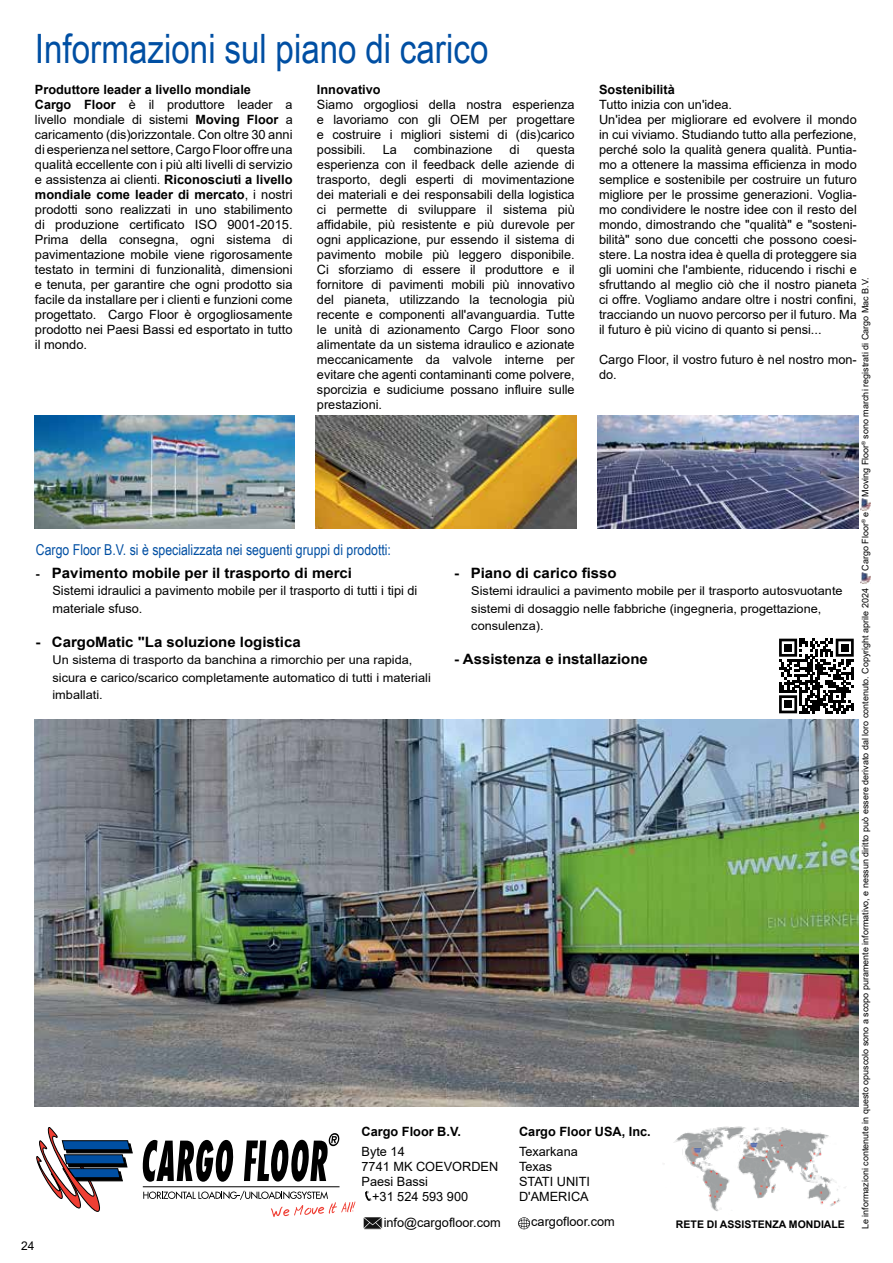
<style>
.page{position:relative;width:893px;height:1263px;background:#fff}
.page>*{position:absolute;margin:0;border:0;box-sizing:border-box;transform-origin:0 0}
.t1{font:40.5px "Arial Narrow";color:#004fa3}
.t2{font:15px "Arial Narrow";color:#004fa3}
.t3{font:700 14.25px "Arial";color:#000;scale:1.05 1}
.t4{font:12.75px/15px "Arial";color:#000}
.t5{font:700 12.75px "Arial";color:#000}
.t6{font:12.15px/17.2px "Arial";color:#000;scale:1.05 1}
.t7{font:12px "Arial";color:#000}
.t8{font:700 10.5px "Arial";color:#000}
.t9{font:9px "Arial";color:#000}
.s1{font-weight:700}
.s2{font-size:12.15px}
</style>
<div class="page">
<svg style="left:860px;top:499px;width:10px;height:11px"></svg>
<svg style="left:861px;top:572px;width:10px;height:12px"></svg>
<img style="left:34px;top:416px;width:260px;height:112px">
<img style="left:315px;top:416px;width:261px;height:112px">
<img style="left:34px;top:719px;width:825px;height:388px">
<img style="left:597px;top:416px;width:261px;height:112px">
<img style="left:663px;top:1126px;width:183px;height:85px">
<svg style="left:142px;top:1140px;width:92px;height:42px"></svg>
<svg style="left:244px;top:1133px;width:96px;height:48px"></svg>
<svg style="left:37px;top:1127px;width:96px;height:85px"></svg>
<hr style="left:143px;top:1186px;width:196px;height:1px;background:#000">
<svg style="left:143px;top:1190px;width:212px;height:27px"></svg>
<svg style="left:518px;top:1217px;width:12px;height:12px"></svg>
<svg style="left:363px;top:1217px;width:19px;height:12px"></svg>
<svg style="left:365px;top:1191px;width:6px;height:10px"></svg>
<svg style="left:779px;top:639px;width:75px;height:74px"></svg>
<div style="left:784px;top:644px;width:8px;height:7px;background:#000"></div>
<div style="left:841px;top:644px;width:8px;height:7px;background:#000"></div>
<div style="left:784px;top:700px;width:8px;height:8px;background:#000"></div>
<h1 class="t1" style="left:35px;top:19px;width:455px">Informazioni sul piano di carico</h1>
<p class="t4" style="left:35px;top:82px;width:259px"><span class="s1">Produttore leader a livello mondiale<br>Cargo Floor</span> è il produttore leader a livello mondiale di sistemi <span class="s1">Moving Floor</span> a caricamento (dis)orizzontale. Con oltre 30 anni di esperienza nel settore, Cargo Floor offre una qualità eccellente con i più alti livelli di servizio e assistenza ai clienti. <span class="s1">Riconosciuti a livello mondiale come leader di mercato</span>, i nostri prodotti sono realizzati in uno stabilimento di produzione certificato ISO 9001-2015.<br>Prima della consegna, ogni sistema di pavimentazione mobile viene rigorosamente testato in termini di funzionalità, dimensioni e tenuta, per garantire che ogni prodotto sia facile da installare per i clienti e funzioni come progettato. Cargo Floor è orgogliosamente prodotto nei Paesi Bassi ed esportato in tutto il mondo.</p>
<p class="t5" style="left:599px;top:80px;width:77px">Sostenibilità</p>
<p class="t5" style="left:317px;top:80px;width:65px">Innovativo</p>
<p class="t4" style="left:317px;top:97px;width:259px;text-align:justify">Siamo orgogliosi della nostra esperienza e lavoriamo con gli OEM per progettare e costruire i migliori sistemi di (dis)carico possibili.</p>
<p class="t4" style="left:599px;top:97px;width:259px">Tutto inizia con un'idea.<br>Un'idea per migliorare ed evolvere il mondo in cui viviamo. Studiando tutto alla perfezione, perché solo la qualità genera qualità. Puntia&shy;mo a ottenere la massima efficienza in modo semplice e sostenibile per costruire un futuro migliore per le prossime generazioni. Voglia&shy;mo condividere le nostre idee con il resto del mondo, dimostrando che "qualità" e "sosteni&shy;bilità" sono due concetti che possono coesi&shy;stere. La nostra idea è quella di proteggere sia gli uomini che l'ambiente, riducendo i rischi e sfruttando al meglio ciò che il nostro pianeta ci offre. Vogliamo andare oltre i nostri confini, tracciando un nuovo percorso per il futuro. Ma il futuro è più vicino di quanto si pensi...</p>
<p class="t4" style="left:599px;top:351px;width:259px">Cargo Floor, il vostro futuro è nel nostro mon&shy;do.</p>
<p class="t4" style="left:383px;top:142px;width:16px">La</p>
<p class="t4" style="left:414px;top:142px;width:80px">combinazione</p>
<p class="t4" style="left:510px;top:142px;width:11px">di</p>
<p class="t4" style="left:317px;top:142px;width:259px;text-align:justify;text-indent:219px">questa esperienza con il feedback delle aziende di trasporto, degli esperti di movimentazione dei materiali e dei responsabili della logistica ci permette di sviluppare il sistema più affidabile, più resistente e più durevole per ogni applicazione, pur essendo il sistema di pavimento mobile più leggero disponibile.<br>Ci sforziamo di essere il produttore e il fornitore di pavimenti mobili più innovativo del pianeta, utilizzando la tecnologia più recente e componenti all'avanguardia. Tutte le unità di azionamento Cargo Floor sono alimentate da un sistema idraulico e azionate meccanicamente da valvole interne per evitare che agenti contaminanti come polvere, sporcizia e sudiciume possano influire sulle prestazioni.</p>
<p class="t9" style="left:859px;top:497px;width:221px;rotate:-90deg">Moving Floor<sup>®</sup> sono marchi registrati di Cargo Mac B.V.</p>
<p class="t2" style="left:36px;top:539px;width:357px">Cargo Floor B.V. si è specializzata nei seguenti gruppi di prodotti:</p>
<p class="t3" style="left:35px;top:563px;width:303px"><span class="s2">-</span> Pavimento mobile per il trasporto di merci</p>
<p class="t4" style="left:52px;top:582px;width:366px;line-height:17.2px">Sistemi idraulici a pavimento mobile per il trasporto di tutti i tipi di materiale sfuso.</p>
<p class="t3" style="left:35px;top:632px;width:254px">- CargoMatic "La soluzione logistica</p>
<p class="t6" style="left:52px;top:651px;width:362px">Un sistema di trasporto da banchina a rimorchio per una rapida, sicura e carico/scarico completamente automatico di tutti i materiali imballati.</p>
<p class="t3" style="left:454px;top:563px;width:156px">- Piano di carico fisso</p>
<p class="t6" style="left:471px;top:582px;width:355px">Sistemi idraulici a pavimento mobile per il trasporto autosvuotante sistemi di dosaggio nelle fabbriche (ingegneria, progettazione, consulenza).</p>
<p class="t3" style="left:454px;top:649px;width:186px">- Assistenza e installazione</p>
<p class="t5" style="left:361px;top:1123px;width:101px">Cargo Floor B.V.</p>
<p class="t4" style="left:361px;top:1144px;width:45px">Byte 14</p>
<p class="t4" style="left:361px;top:1159px;width:138px">7741 MK COEVORDEN</p>
<p class="t4" style="left:361px;top:1174px;width:68px">Paesi Bassi</p>
<p class="t4" style="left:372px;top:1189px;width:98px">+31 524 593 900</p>
<p class="t5" style="left:519px;top:1123px;width:133px">Cargo Floor USA, Inc.</p>
<p class="t4" style="left:519px;top:1144px;width:73px">Texarkana<br>Texas<br>STATI UNITI<br>D'AMERICA</p>
<p class="t7" style="left:21px;top:1238px;width:15px">24</p>
<p class="t4" style="left:384px;top:1215px;width:119px">info@cargofloor.com</p>
<p class="t4" style="left:531px;top:1214px;width:85px">cargofloor.com</p>
<p class="t8" style="left:676px;top:1217px;width:170px">RETE DI ASSISTENZA MONDIALE</p>
<p class="t9" style="left:859px;top:571px;width:60px;rotate:-90deg">Cargo Floor<sup>®</sup> e</p>
<p class="t9" style="left:859px;top:1229px;width:642px;rotate:-90deg">Le informazioni contenute in questo opuscolo sono a scopo puramente informativo, e nessun diritto può essere derivato dal loro contenuto. Copyright aprile 2024</p>
</div>
